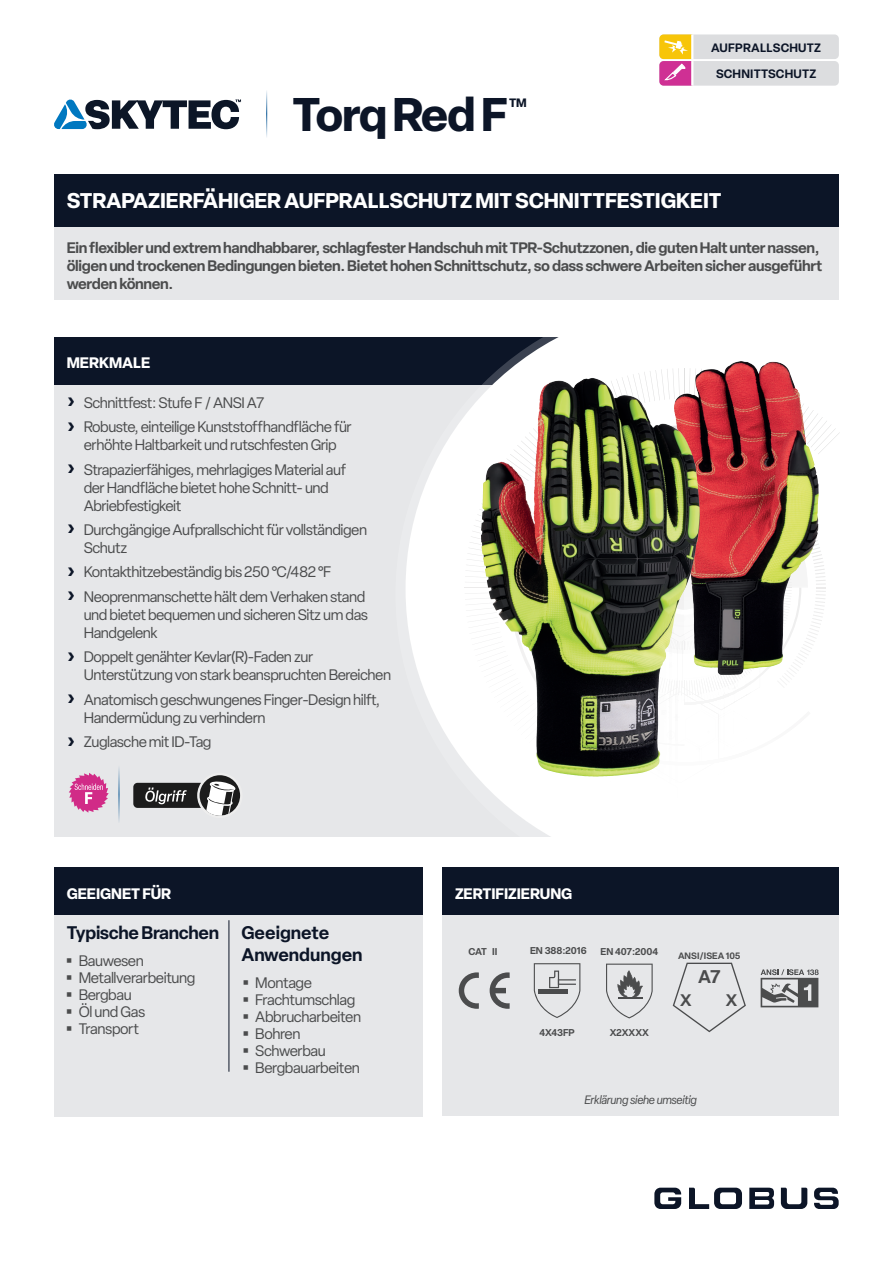
<style>
.page{position:relative;width:893px;height:1263px;background:#fff}
.page>*{position:absolute;margin:0;border:0;box-sizing:border-box;transform-origin:0 0}
.PRODUCT_NAME{font:700 46.5px "Elza";letter-spacing:-.045em;color:#0c1527}
.SHORT_DESCRIPTION{font:700 21px "Elza";letter-spacing:-.005em;color:#fff}
.CERTIFICATION_TEXT{font:600 18.15px "Elza";color:#4b4c4d}
.PANEL_SUB-HEAD{font:600 18px/21.6px "Elza";color:#0c1527}
.PANEL_SUB-HEAD-2{font:600 18px "Elza";letter-spacing:-.02em;color:#0c1527}
.CERTIFICATION_TEXT-2{font:600 16.5px "Elza";color:#4b4c4d}
.t1{font:15px/18px "Elza";letter-spacing:-.03em;color:#4b4c4d}
.LONG_DESCRIPTION{font:600 15px/18px "Elza";letter-spacing:-.025em;color:#4b4c4d}
.PANEL_HEADING{font:700 15px "Elza";letter-spacing:-.005em;color:#fff}
.t2{font:600 12px "Elza";letter-spacing:.02em;color:#0c1527}
.t3{font:italic 12px "Elza";letter-spacing:-.025em;color:#4b4c4d}
.PRODUCT_NAME-2{font:700 12px "Elza";color:#0c1527}
.CERTIFICATION_TEXT-3{font:600 9.75px "Elza";color:#4b4c4d}
.CERTIFICATION_TEXT-4{font:600 9.15px "Elza";color:#4b4c4d}
</style>
<div class="page">
<div style="left:54px;top:749px;width:580px;height:88px;background:#e6e7e9"></div>
<div style="left:54px;top:385px;width:778px;height:379px;background:#e6e7e9"></div>
<div style="left:54px;top:337px;width:586px;height:48px;background:#0c1527"></div>
<div style="left:54px;top:906px;width:368px;height:210px;background:#e6e7e9"></div>
<hr style="left:229px;top:920px;width:1px;height:152px;background:#0c1527">
<div style="left:54px;top:867px;width:368px;height:48px;background:#0c1527"></div>
<div style="left:442px;top:867px;width:397px;height:48px;background:#0c1527"></div>
<svg style="left:405px;top:337px;width:382px;height:500px;fill:#fff"></svg>
<div style="left:635px;top:660px;width:9px;height:178px;background:#fff"></div>
<div style="left:618px;top:584px;width:18px;height:254px;background:#fff"></div>
<hr style="left:675px;top:678px;width:3px;height:160px;background:#231f20">
<hr style="left:669px;top:629px;width:3px;height:209px;background:#231f20">
<div style="left:658px;top:641px;width:8px;height:197px;background:#fff"></div>
<div style="left:646px;top:634px;width:18px;height:204px;background:#fff"></div>
<svg style="left:465px;top:368px;width:375px;height:450px;background:#ad9c8d"></svg>
<hr style="left:734px;top:579px;width:1px;height:128px;background:#231f20;border-radius:50%">
<hr style="left:733px;top:584px;width:1px;height:160px;background:#231f20;border-radius:50%">
<svg style="left:569px;top:539px;width:114px;height:115px;background:#454c32"></svg>
<svg style="left:634px;top:695px;width:114px;height:114px;fill:#fff"></svg>
<svg style="left:54px;top:100px;width:187px;height:29px"></svg>
<hr style="left:266px;top:88px;width:1px;height:50px;background:#005292">
<div style="left:54px;top:174px;width:785px;height:53px;background:#0c1527"></div>
<div style="left:442px;top:915px;width:397px;height:201px;background:#e6e7e9"></div>
<svg style="left:69px;top:773px;width:40px;height:40px"></svg>
<div style="left:659px;top:61px;width:180px;height:25px;background:#dcdddf;border-radius:4px"></div>
<div style="left:659px;top:34px;width:180px;height:25px;background:#dcdddf;border-radius:4px"></div>
<svg style="left:659px;top:34px;width:36px;height:52px;background:#e89b7c"></svg>
<div style="left:54px;top:227px;width:785px;height:73px;background:#e6e7e9"></div>
<hr style="left:119px;top:764px;width:1px;height:59px;background:#005292">
<svg style="left:761px;top:969px;width:58px;height:38px"></svg>
<svg style="left:490px;top:972px;width:20px;height:37px"></svg>
<svg style="left:459px;top:972px;width:20px;height:37px"></svg>
<svg style="left:534px;top:963px;width:46px;height:55px"></svg>
<svg style="left:606px;top:963px;width:47px;height:55px"></svg>
<hr style="left:618px;top:997px;width:25px;height:2px;background:#4b4c4d">
<svg style="left:781px;top:1188px;width:26px;height:21px"></svg>
<svg style="left:689px;top:1188px;width:53px;height:21px"></svg>
<svg style="left:749px;top:1188px;width:25px;height:21px"></svg>
<svg style="left:654px;top:1188px;width:27px;height:21px"></svg>
<svg style="left:814px;top:1188px;width:25px;height:21px"></svg>
<div style="left:133px;top:783px;width:72px;height:25px;background:#1c1c1c;border-radius:4px"></div>
<svg style="left:198px;top:774px;width:43px;height:43px"></svg>
<svg style="left:204px;top:781px;width:32px;height:34px"></svg>
<div style="left:197px;top:773px;width:46px;height:45px;border:2px solid #ededed;border-radius:50%"></div>
<svg style="left:145px;top:787px;width:42px;height:17px"></svg>
<img style="left:716px;top:361px;width:24px;height:12px">
<img style="left:548px;top:378px;width:44px;height:10px">
<svg style="left:673px;top:963px;width:73px;height:69px"></svg>
<p class="t2" style="left:734px;top:39px;width:102px">SCHNITTSCHUTZ</p>
<p class="t2" style="left:711px;top:39px;width:111px">AUFPRALLSCHUTZ</p>
<p class="PRODUCT_NAME" style="left:292px;top:81px;width:217px">Torq Red F</p>
<p class="PRODUCT_NAME-2" style="left:509px;top:94px;width:19px">TM</p>
<p class="t2" style="left:716px;top:65px;width:102px">SCHNITTSCHUTZ</p>
<p class="t2" style="left:734px;top:65px;width:102px">SCHNITTSCHUTZ</p>
<p class="SHORT_DESCRIPTION" style="left:67px;top:185px;width:656px">STRAPAZIERFÄHIGER AUFPRALLSCHUTZ MIT SCHNITTFESTIGKEIT</p>
<p class="LONG_DESCRIPTION" style="left:67px;top:238px;width:757px">Ein flexibler und extrem handhabbarer, schlagfester Handschuh mit TPR-Schutzzonen, die guten Halt unter nassen, öligen und trockenen Bedingungen bieten. Bietet hohen Schnittschutz, so dass schwere Arbeiten sicher ausgeführt werden können.</p>
<p class="PANEL_HEADING" style="left:67px;top:352px;width:85px">MERKMALE</p>
<p class="t1" style="left:84px;top:393px;width:182px">Schnittfest: Stufe F / ANSI A7</p>
<p class="t1" style="left:84px;top:418px;width:269px">Robuste, einteilige Kunststoffhandfläche für erhöhte Haltbarkeit und rutschfesten Grip</p>
<p class="t1" style="left:84px;top:460px;width:264px">Strapazierfähiges, mehrlagiges Material auf der Handfläche bietet hohe Schnitt- und<br>Abriebfestigkeit</p>
<p class="t1" style="left:84px;top:521px;width:285px">Durchgängige Aufprallschicht für vollständigen<br>Schutz</p>
<p class="t1" style="left:84px;top:563px;width:249px">Kontakthitzebeständig bis 250 °C/482 °F</p>
<p class="t1" style="left:84px;top:588px;width:286px">Neoprenmanschette hält dem Verhaken stand und bietet bequemen und sicheren Sitz um das<br>Handgelenk</p>
<p class="t1" style="left:84px;top:648px;width:309px">Doppelt genähter Kevlar(R)-Faden zur<br>Unterstützung von stark beanspruchten Bereichen</p>
<p class="t1" style="left:84px;top:690px;width:298px">Anatomisch geschwungenes Finger-Design hilft,<br>Handermüdung zu verhindern</p>
<p class="t1" style="left:84px;top:733px;width:129px">Zuglasche mit ID-Tag</p>
<p class="PANEL_HEADING" style="left:67px;top:882px;width:106px">GEEIGNET FÜR</p>
<p class="PANEL_HEADING" style="left:455px;top:882px;width:119px">ZERTIFIZIERUNG</p>
<p class="PANEL_SUB-HEAD-2" style="left:67px;top:920px;width:154px">Typische Branchen</p>
<p class="PANEL_SUB-HEAD" style="left:241px;top:922px;width:123px">Geeignete<br>Anwendungen</p>
<p class="t1" style="left:79px;top:952px;width:67px">Bauwesen</p>
<p class="t1" style="left:79px;top:969px;width:118px">Metallverarbeitung</p>
<p class="t1" style="left:79px;top:986px;width:55px">Bergbau</p>
<p class="t1" style="left:79px;top:1002px;width:68px">Öl und Gas</p>
<p class="t1" style="left:79px;top:1019px;width:62px">Transport</p>
<p class="t1" style="left:255px;top:974px;width:58px">Montage</p>
<p class="t1" style="left:255px;top:991px;width:101px">Frachtumschlag</p>
<p class="t1" style="left:255px;top:1008px;width:107px">Abbrucharbeiten</p>
<p class="t1" style="left:255px;top:1025px;width:47px">Bohren</p>
<p class="t1" style="left:255px;top:1042px;width:72px">Schwerbau</p>
<p class="t1" style="left:255px;top:1059px;width:106px">Bergbauarbeiten</p>
<p class="CERTIFICATION_TEXT-3" style="left:469px;top:945px;width:20px">CAT</p>
<p class="CERTIFICATION_TEXT-3" style="left:492px;top:945px;width:7px">II</p>
<p class="CERTIFICATION_TEXT-3" style="left:530px;top:944px;width:58px">EN 388:2016</p>
<p class="CERTIFICATION_TEXT-3" style="left:539px;top:1025px;width:37px">4X43FP</p>
<p class="CERTIFICATION_TEXT-3" style="left:600px;top:944px;width:59px">EN 407:2004</p>
<p class="CERTIFICATION_TEXT-3" style="left:610px;top:1025px;width:41px">X2XXXX</p>
<p class="CERTIFICATION_TEXT-4" style="left:678px;top:949px;width:64px">ANSI/ISEA 105</p>
<p class="CERTIFICATION_TEXT" style="left:698px;top:964px;width:24px">A7</p>
<p class="CERTIFICATION_TEXT-2" style="left:680px;top:988px;width:13px">X</p>
<p class="CERTIFICATION_TEXT-2" style="left:726px;top:988px;width:13px">X</p>
<p class="t3" style="left:584px;top:1091px;width:114px">Erklärung siehe umseitig</p>
</div>
